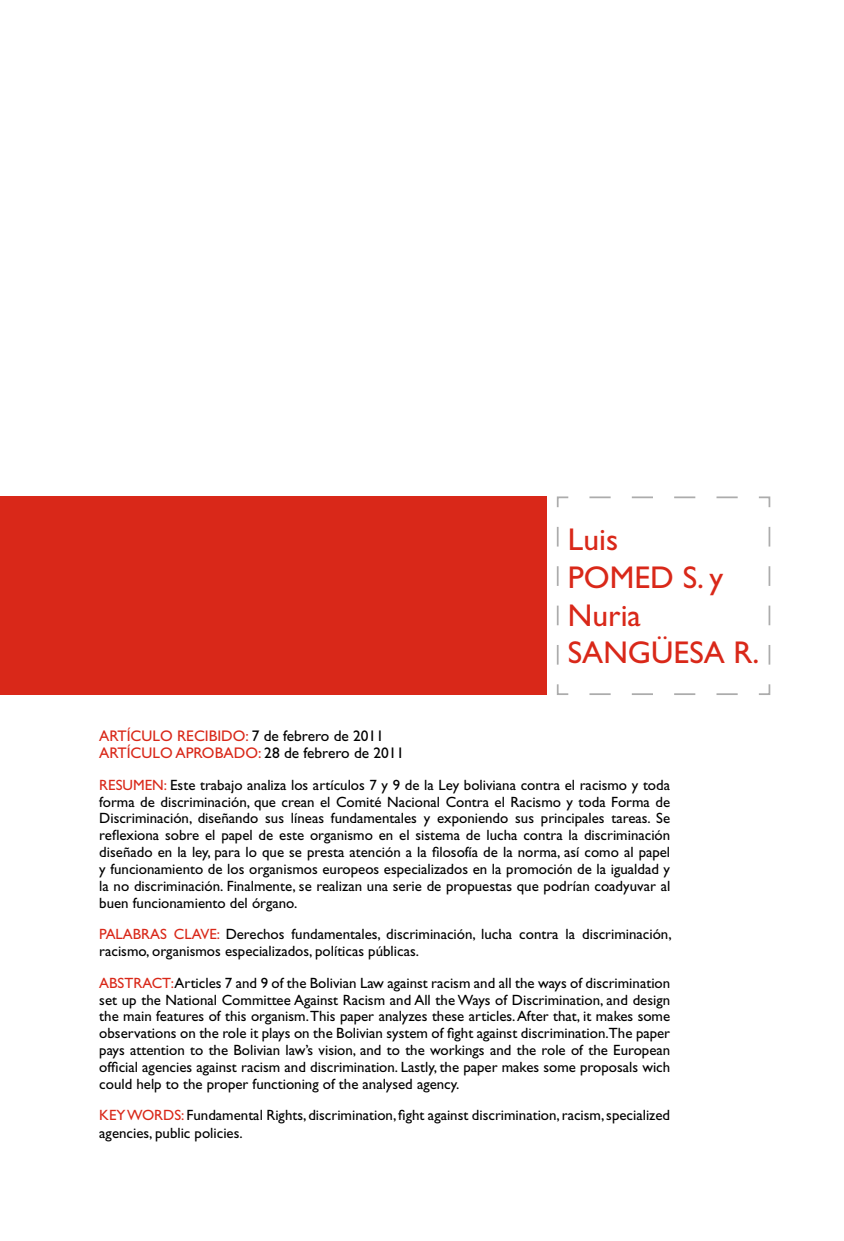
<style>
.page{position:relative;width:844px;height:1241px;background:#fff}
.page>*{position:absolute;margin:0;border:0;box-sizing:border-box;transform-origin:0 0}
.Cuerpo_central{font:31.5px/37.8px "Gill Sans";color:#d92819}
.Cuerpo_central-2{font:15.4px "Gill Sans";color:#d92819}
.Cuerpo_central-3{font:14.88px/16.8px "Gill Sans";color:#000;text-align:justify}
.s1{color:#000}
.s2{color:#d92819}
</style>
<div class="page">
<div style="left:0;top:496px;width:546px;height:199px;background:#d92819"></div>
<svg style="left:556px;top:496px;width:215px;height:199px"></svg>
<p class="Cuerpo_central" style="left:567px;top:520px;width:52px">Luis</p>
<p class="Cuerpo_central" style="left:567px;top:558px;width:157px">POMED S. y</p>
<p class="Cuerpo_central" style="left:567px;top:596px;width:193px">Nuria<br>SANGÜESA R.</p>
<p class="Cuerpo_central-2" style="left:99px;top:727px;width:286px">ARTÍCULO RECIBIDO: <span class="s1">7 de febrero de 2011</span></p>
<p class="Cuerpo_central-2" style="left:99px;top:744px;width:306px">ARTÍCULO APROBADO: <span class="s1">28 de febrero de 2011</span></p>
<p class="Cuerpo_central-3" style="left:99px;top:776px;width:572px"><span class="s2">RESUMEN:</span> Este trabajo analiza los artículos 7 y 9 de la Ley boliviana contra el racismo y toda forma de discriminación, que crean el Comité Nacional Contra el Racismo y toda Forma de Discriminación, diseñando sus líneas fundamentales y exponiendo sus principales tareas. Se reflexiona sobre el papel de este organismo en el sistema de lucha contra la discriminación diseñado en la ley, para lo que se presta atención a la filosofía de la norma, así como al papel y funcionamiento de los organismos europeos especializados en la promoción de la igualdad y la no discriminación. Finalmente, se realizan una serie de propuestas que podrían coadyuvar al buen funcionamiento del órgano.</p>
<p class="Cuerpo_central-3" style="left:99px;top:925px;width:573px"><span class="s2">PALABRAS CLAVE:</span> Derechos fundamentales, discriminación, lucha contra la discriminación, racismo, organismos especializados, políticas públicas.</p>
<p class="Cuerpo_central-3" style="left:99px;top:974px;width:572px"><span class="s2">ABSTRACT:</span>Articles 7 and 9 of the Bolivian Law against racism and all the ways of discrimination set up the National Committee Against Racism and All the Ways of Discrimination, and design the main features of this organism. This paper analyzes these articles. After that, it makes some observations on the role it plays on the Bolivian system of fight against discrimination.The paper pays attention to the Bolivian law’s vision, and to the workings and the role of the European official agencies against racism and discrimination. Lastly, the paper makes some proposals wich could help to the proper functioning of the analysed agency.</p>
<p class="Cuerpo_central-3" style="left:99px;top:1106px;width:572px;line-height:17.8px"><span class="s2">KEY WORDS:</span> Fundamental Rights, discrimination, fight against discrimination, racism, specialized agencies, public policies.</p>
</div>
